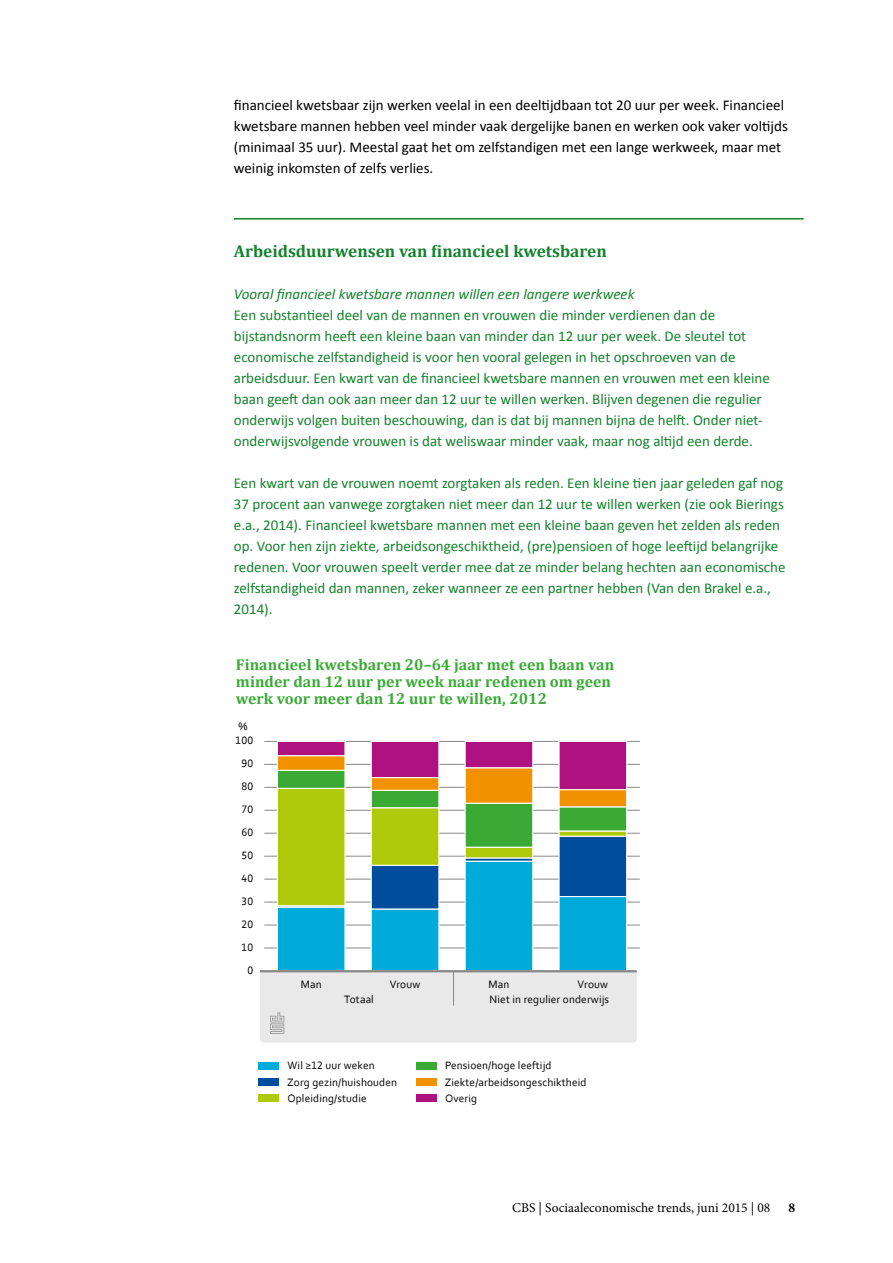
<style>
.page{position:relative;width:893px;height:1263px;background:#fff}
.page>*{position:absolute;margin:0;border:0;box-sizing:border-box;transform-origin:0 0}
.t1{font:700 17.25px "Cambria";color:#14822c}
.t2{font:700 15.75px/17.2px "Cambria";letter-spacing:.005em;color:#3aaa35}
.t3{font:15px/21px "Calibri";color:#14822c}
.t4{font:15px/21px "Calibri";color:#000}
.t5{font:italic 15px "Calibri";color:#14822c}
.t6{font:13.5px "Minion Pro";color:#000}
.t7{font:700 13.5px "Minion Pro";color:#000}
.t8{font:11.25px "Corbel";letter-spacing:.01em;color:#000}
</style>
<div class="page">
<hr style="left:234px;top:218px;width:570px;height:2px;background:#14822c">
<div style="left:260px;top:972px;width:377px;height:71px;background:#e9e9e9"></div>
<div style="left:259px;top:1062px;width:20px;height:7px;background:#00abda"></div>
<div style="left:259px;top:1094px;width:20px;height:8px;background:#afca0b"></div>
<div style="left:259px;top:1078px;width:20px;height:8px;background:#004d9d"></div>
<div style="left:416px;top:1062px;width:21px;height:7px;background:#3aaa35"></div>
<div style="left:416px;top:1094px;width:21px;height:8px;background:#af1280"></div>
<div style="left:416px;top:1078px;width:21px;height:7px;background:#f39200"></div>
<hr style="left:264px;top:948px;width:376px;height:1px;background:#878787">
<hr style="left:264px;top:925px;width:376px;height:1px;background:#878787">
<hr style="left:264px;top:902px;width:376px;height:1px;background:#878787">
<hr style="left:264px;top:879px;width:376px;height:1px;background:#878787">
<hr style="left:264px;top:856px;width:376px;height:1px;background:#878787">
<hr style="left:264px;top:833px;width:376px;height:1px;background:#878787">
<hr style="left:264px;top:810px;width:376px;height:1px;background:#878787">
<hr style="left:264px;top:787px;width:376px;height:1px;background:#878787">
<hr style="left:264px;top:764px;width:376px;height:1px;background:#878787">
<hr style="left:264px;top:741px;width:376px;height:1px;background:#878787">
<div style="left:277px;top:741px;width:68px;height:15px;background:#af1280"></div>
<div style="left:277px;top:741px;width:69px;height:15px;border:1px solid #fff"></div>
<div style="left:371px;top:741px;width:68px;height:37px;background:#af1280"></div>
<div style="left:371px;top:741px;width:68px;height:37px;border:1px solid #fff"></div>
<div style="left:465px;top:741px;width:68px;height:27px;background:#af1280"></div>
<div style="left:465px;top:741px;width:68px;height:27px;border:1px solid #fff"></div>
<div style="left:559px;top:741px;width:68px;height:49px;background:#af1280"></div>
<div style="left:558px;top:741px;width:69px;height:49px;border:1px solid #fff"></div>
<div style="left:277px;top:756px;width:68px;height:14px;background:#f39200"></div>
<div style="left:277px;top:755px;width:69px;height:16px;border:1px solid #fff"></div>
<div style="left:371px;top:778px;width:68px;height:12px;background:#f39200"></div>
<div style="left:371px;top:777px;width:68px;height:14px;border:1px solid #fff"></div>
<div style="left:465px;top:768px;width:68px;height:35px;background:#f39200"></div>
<div style="left:465px;top:767px;width:68px;height:37px;border:1px solid #fff"></div>
<div style="left:559px;top:790px;width:68px;height:17px;background:#f39200"></div>
<div style="left:558px;top:789px;width:69px;height:19px;border:1px solid #fff"></div>
<div style="left:277px;top:770px;width:68px;height:18px;background:#3aaa35"></div>
<div style="left:277px;top:770px;width:69px;height:19px;border:1px solid #fff"></div>
<div style="left:371px;top:790px;width:68px;height:18px;background:#3aaa35"></div>
<div style="left:371px;top:790px;width:68px;height:18px;border:1px solid #fff"></div>
<div style="left:465px;top:803px;width:68px;height:44px;background:#3aaa35"></div>
<div style="left:465px;top:803px;width:68px;height:45px;border:1px solid #fff"></div>
<div style="left:559px;top:807px;width:68px;height:24px;background:#3aaa35"></div>
<div style="left:558px;top:806px;width:69px;height:26px;border:1px solid #fff"></div>
<div style="left:277px;top:788px;width:68px;height:118px;background:#afca0b"></div>
<div style="left:277px;top:788px;width:69px;height:118px;border:1px solid #fff"></div>
<div style="left:371px;top:808px;width:68px;height:57px;background:#afca0b"></div>
<div style="left:371px;top:807px;width:68px;height:59px;border:1px solid #fff"></div>
<div style="left:465px;top:847px;width:68px;height:11px;background:#afca0b"></div>
<div style="left:465px;top:847px;width:68px;height:12px;border:1px solid #fff"></div>
<div style="left:559px;top:831px;width:68px;height:5px;background:#afca0b"></div>
<div style="left:558px;top:831px;width:69px;height:6px;border:1px solid #fff"></div>
<div style="left:277px;top:905px;width:69px;height:3px;border:1px solid #fff"></div>
<div style="left:371px;top:865px;width:68px;height:44px;background:#004d9d"></div>
<div style="left:371px;top:865px;width:68px;height:45px;border:1px solid #fff"></div>
<div style="left:559px;top:836px;width:68px;height:60px;background:#004d9d"></div>
<div style="left:558px;top:836px;width:69px;height:61px;border:1px solid #fff"></div>
<div style="left:277px;top:907px;width:68px;height:64px;background:#00abda"></div>
<div style="left:277px;top:907px;width:69px;height:64px;border:1px solid #fff"></div>
<div style="left:371px;top:909px;width:68px;height:62px;background:#00abda"></div>
<div style="left:371px;top:909px;width:68px;height:62px;border:1px solid #fff"></div>
<div style="left:465px;top:861px;width:68px;height:110px;background:#00abda"></div>
<div style="left:465px;top:861px;width:68px;height:110px;border:1px solid #fff"></div>
<div style="left:559px;top:896px;width:68px;height:75px;background:#00abda"></div>
<div style="left:558px;top:896px;width:69px;height:75px;border:1px solid #fff"></div>
<hr style="left:260px;top:970px;width:377px;height:2px;background:#878787">
<hr style="left:453px;top:972px;width:1px;height:33px;background:#878787">
<p class="t4" style="left:234px;top:95px;width:555px">financieel kwetsbaar zijn werken veelal in een deeltijdbaan tot 20 uur per week. Financieel kwetsbare mannen hebben veel minder vaak dergelijke banen en werken ook vaker voltijds (minimaal 35 uur). Meestal gaat het om zelfstandigen met een lange werkweek, maar met weinig inkomsten of zelfs verlies.</p>
<p class="t1" style="left:234px;top:239px;width:374px">Arbeidsduurwensen van financieel kwetsbaren</p>
<p class="t5" style="left:234px;top:284px;width:402px">Vooral financieel kwetsbare mannen willen een langere werkweek</p>
<p class="t3" style="left:234px;top:305px;width:538px">Een substantieel deel van de mannen en vrouwen die minder verdienen dan de bijstandsnorm heeft een kleine baan van minder dan 12 uur per week. De sleutel tot economische zelfstandigheid is voor hen vooral gelegen in het opschroeven van de arbeidsduur. Een kwart van de financieel kwetsbare mannen en vrouwen met een kleine baan geeft dan ook aan meer dan 12 uur te willen werken. Blijven degenen die regulier onderwijs volgen buiten beschouwing, dan is dat bij mannen bijna de helft. Onder niet&shy;onderwijsvolgende vrouwen is dat weliswaar minder vaak, maar nog altijd een derde.</p>
<p class="t3" style="left:234px;top:473px;width:553px">Een kwart van de vrouwen noemt zorgtaken als reden. Een kleine tien jaar geleden gaf nog 37 procent aan vanwege zorgtaken niet meer dan 12 uur te willen werken (zie ook Bierings e.a., 2014). Financieel kwetsbare mannen met een kleine baan geven het zelden als reden op. Voor hen zijn ziekte, arbeidsongeschiktheid, (pre)pensioen of hoge leeftijd belangrijke redenen. Voor vrouwen speelt verder mee dat ze minder belang hechten aan economische zelfstandigheid dan mannen, zeker wanneer ze een partner hebben (Van den Brakel e.a., 2014).</p>
<p class="t2" style="left:236px;top:655px;width:380px">Financieel kwetsbaren 20–64 jaar met een baan van minder dan 12 uur per week naar redenen om geen werk voor meer dan 12 uur te willen, 2012</p>
<p class="t8" style="left:238px;top:719px;width:11px">%</p>
<p class="t8" style="left:236px;top:734px;width:19px">100</p>
<p class="t8" style="left:241px;top:757px;width:13px">90</p>
<p class="t8" style="left:241px;top:779px;width:13px">80</p>
<p class="t8" style="left:241px;top:802px;width:13px">70</p>
<p class="t8" style="left:241px;top:825px;width:13px">60</p>
<p class="t8" style="left:241px;top:848px;width:13px">50</p>
<p class="t8" style="left:241px;top:871px;width:13px">40</p>
<p class="t8" style="left:241px;top:894px;width:13px">30</p>
<p class="t8" style="left:241px;top:917px;width:13px">20</p>
<p class="t8" style="left:241px;top:940px;width:13px">10</p>
<p class="t8" style="left:247px;top:963px;width:7px">0</p>
<p class="t8" style="left:301px;top:977px;width:22px">Man</p>
<p class="t8" style="left:390px;top:977px;width:32px">Vrouw</p>
<p class="t8" style="left:488px;top:977px;width:22px">Man</p>
<p class="t8" style="left:578px;top:977px;width:32px">Vrouw</p>
<p class="t8" style="left:344px;top:993px;width:31px">Totaal</p>
<p class="t8" style="left:490px;top:993px;width:121px">Niet in regulier onderwijs</p>
<p class="t8" style="left:288px;top:1058px;width:89px">Wil ≥12 uur weken</p>
<p class="t8" style="left:288px;top:1092px;width:81px">Opleiding/studie</p>
<p class="t8" style="left:287px;top:1075px;width:111px">Zorg gezin/huishouden</p>
<p class="t8" style="left:445px;top:1058px;width:108px">Pensioen/hoge leeftijd</p>
<p class="t8" style="left:445px;top:1091px;width:34px">Overig</p>
<p class="t8" style="left:445px;top:1075px;width:143px">Ziekte/arbeidsongeschiktheid</p>
<p class="t6" style="left:512px;top:1198px;width:260px">CBS | Sociaaleconomische trends, juni 2015 | 08</p>
<p class="t7" style="left:788px;top:1198px;width:8px">8</p>
</div>
